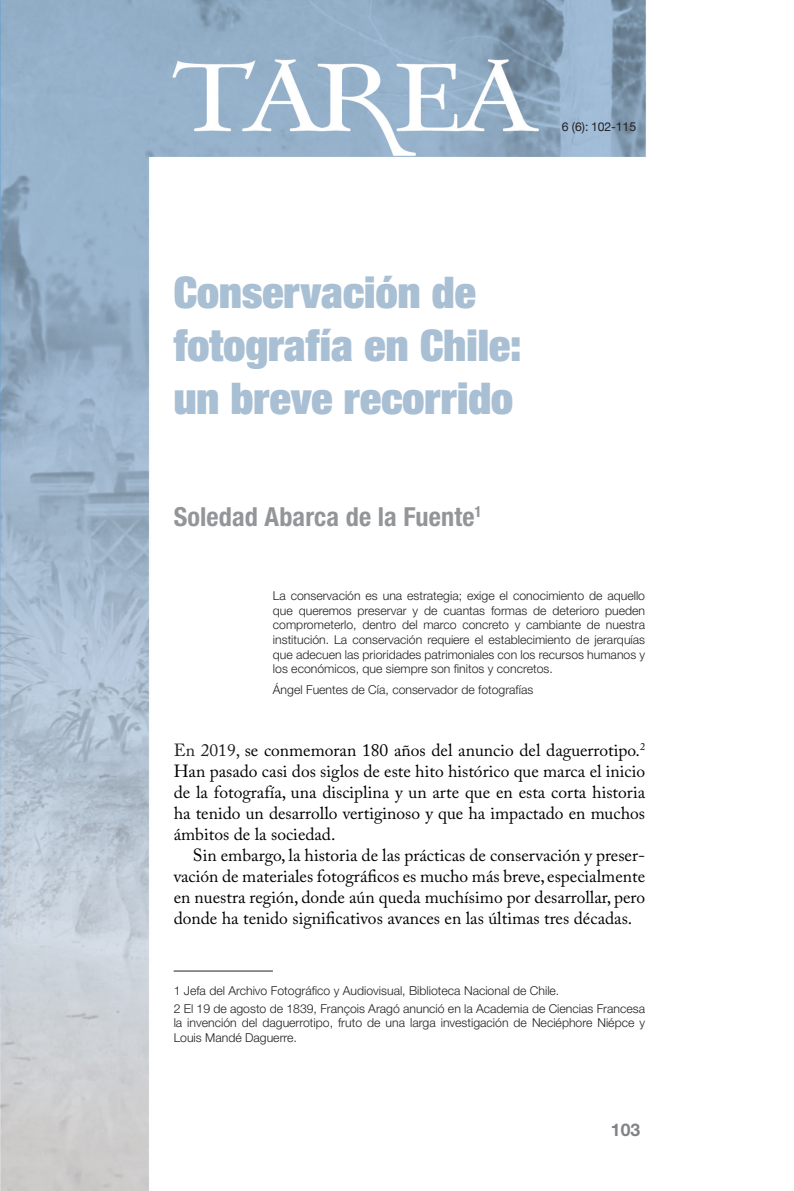
<style>
.page{position:relative;width:794px;height:1191px;background:#fff}
.page>*{position:absolute;margin:0;border:0;box-sizing:border-box;transform-origin:0 0}
.Título_artículo{font:900 expanded 43.75px/52.5px "Helvetica Neue";color:#a9bfd3}
.Autor{font:700 condensed 26.25px "Helvetica Neue";letter-spacing:.005em;color:#939598}
.Cuerpo_central{font:17.5px/21px "Adobe Caslon Pro";color:#000;text-align:justify}
.t1{font:700 17.5px "Helvetica Neue";color:#808285}
.Cita_inicio{font:300 12.25px/14.7px "Helvetica Neue";color:#231f20;text-align:justify}
.Notas{font:300 12.25px/14.7px "Helvetica Neue";color:#231f20;text-align:justify}
.Volanta{font:12.25px "Helvetica Neue";letter-spacing:-.005em;color:#231f20}
.s1{color:#231f20}
</style>
<div class="page">
<img style="left:0;top:0;width:646px;height:1191px">
<hr style="left:174px;top:970px;width:99px;height:1px;background:#231f20">
<p class="Volanta" style="left:562px;top:118px;width:76px">6 (6): 102-115</p>
<p class="Título_artículo" style="left:174px;top:265px;width:349px">Conservación de fotografía en Chile: un breve recorrido</p>
<p class="Autor" style="left:174px;top:500px;width:310px">Soledad Abarca de la Fuente<sup>1</sup></p>
<p class="Cita_inicio" style="left:273px;top:588px;width:374px">La conservación es una estrategia; exige el conocimiento de aquello que queremos preservar y de cuantas formas de deterioro pueden comprometerlo, dentro del marco concreto y cambiante de nuestra institución. La conservación requiere el establecimiento de jerarquías que adecuen las prioridades patrimoniales con los recursos humanos y los económicos, que siempre son finitos y concretos.</p>
<p class="Cita_inicio" style="left:273px;top:681px;width:262px">Ángel Fuentes de Cía, conservador de fotografías</p>
<p class="Cuerpo_central" style="left:174px;top:739px;width:473px"><span class="s1">En 2019,</span> se conmemoran 180 años del anuncio del daguerrotipo.<sup>2<br></sup>Han pasado casi dos siglos de este hito histórico que marca el inicio de la fotografía, una disciplina y un arte que en esta corta historia ha tenido un desarrollo vertiginoso y que ha impactado en muchos ámbitos de la sociedad.</p>
<p class="Cuerpo_central" style="left:174px;top:844px;width:473px;text-indent:19px">Sin embargo, la historia de las prácticas de conservación y preser&shy;vación de materiales fotográficos es mucho más breve, especialmente en nuestra región, donde aún queda muchísimo por desarrollar, pero donde ha tenido significativos avances en las últimas tres décadas.</p>
<p class="Notas" style="left:174px;top:982px;width:387px">1 Jefa del Archivo Fotográfico y Audiovisual, Biblioteca Nacional de Chile.</p>
<p class="Notas" style="left:174px;top:1000px;width:473px">2 El 19 de agosto de 1839, François Aragó anunció en la Academia de Ciencias Francesa la invención del daguerrotipo, fruto de una larga investigación de Neciéphore Niépce y Louis Mandé Daguerre.</p>
<p class="t1" style="left:611px;top:1118px;width:31px">103</p>
</div>
